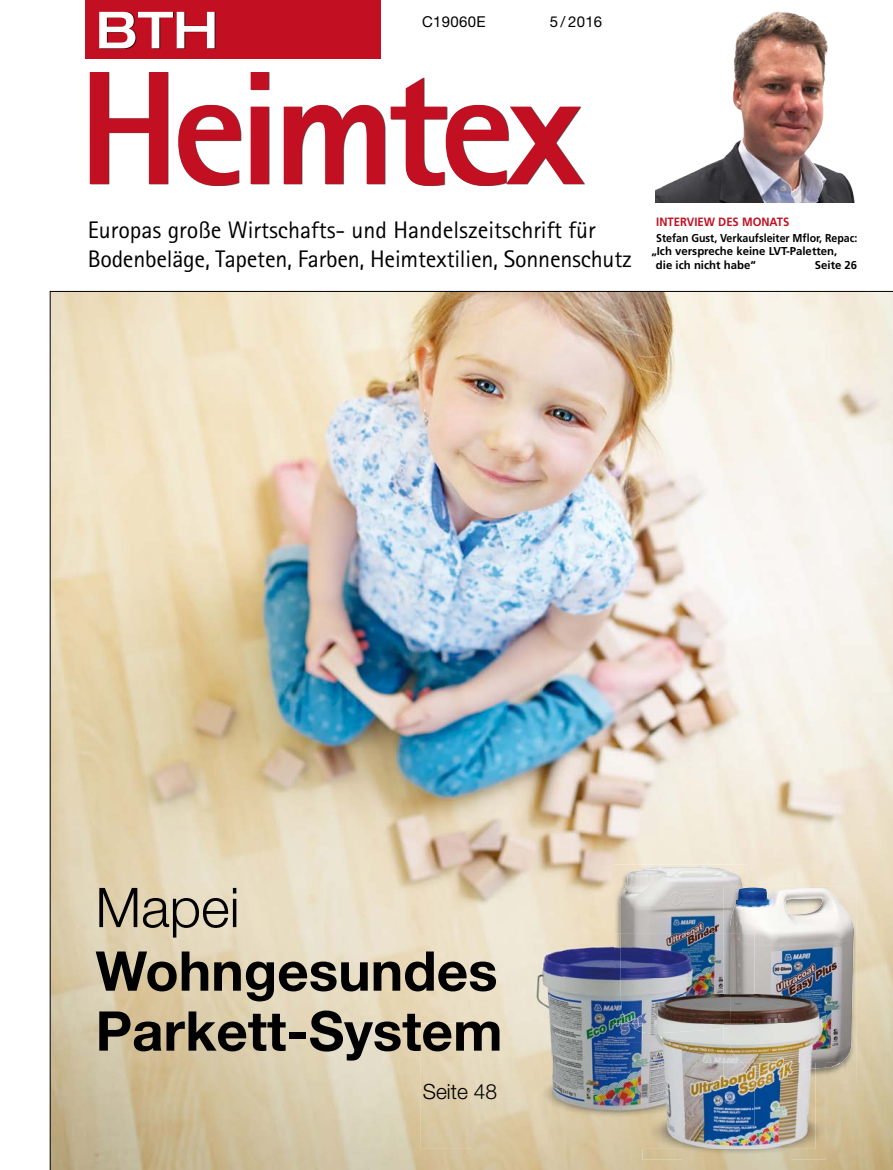
<style>
.page{position:relative;width:893px;height:1170px;background:#fff}
.page>*{position:absolute;margin:0;border:0;box-sizing:border-box;transform-origin:0 0}
.t1{font:800 162px "AT Rotis Sans Serif";letter-spacing:-.05em;color:#c21022}
.t2{font:700 54.75px/59.8px "Helvetica Neue LT Std";color:#000}
.t3{font:300 54.75px "Helvetica Neue LT Std";color:#000}
.t4{font:500 expanded 51px "Helvetica Neue LT Std";color:#fff}
.t5{font:24px/28.8px "AT Rotis Sans Serif";letter-spacing:-.01em;color:#000}
.t6{font:300 21px "Helvetica Neue LT Std";color:#000}
.t7{font:15px "Helvetica Neue LT Std";letter-spacing:.02em;color:#000}
.t8{font:700 12px "Frutiger LT Std";color:#c21022;scale:.94 1}
.t9{font:700 11.4px "Frutiger LT Std";color:#000}
.t10{font:700 11.4px "Frutiger LT Std";color:#000;scale:.93 1}
</style>
<div class="page">
<img style="left:50px;top:291px;width:842px;height:878px">
<div style="left:91px;top:72px;width:494px;height:114px;background:#000;opacity:.75"></div>
<div style="left:85px;top:1px;width:295px;height:57px;background:#c21022"></div>
<div style="left:100px;top:12px;width:115px;height:36px;background:#000;opacity:.75"></div>
<img style="left:655px;top:11px;width:200px;height:191px">
<h3 class="t4" style="left:95px;top:-2px;width:124px">BTH</h3>
<p class="t7" style="left:422px;top:13px;width:65px">C19060E</p>
<p class="t7" style="left:550px;top:13px;width:54px">5 / 2016</p>
<h1 class="t1" style="left:78px;top:26px;width:508px">Heimtex</h1>
<p class="t5" style="left:88px;top:216px;width:546px">Europas große Wirtschafts- und Handelszeitschrift für<br>Bodenbeläge, Tapeten, Farben, Heimtextilien, Sonnenschutz</p>
<p class="t8" style="left:656px;top:214px;width:143px">INTERVIEW DES MONATS</p>
<p class="t10" style="left:656px;top:231px;width:218px">Stefan Gust, Verkaufsleiter Mflor, Repac:</p>
<p class="t9" style="left:651px;top:245px;width:187px">„Ich verspreche keine LVT-Paletten,</p>
<p class="t9" style="left:656px;top:258px;width:101px">die ich nicht habe“</p>
<p class="t9" style="left:815px;top:258px;width:44px">Seite 26</p>
<h2 class="t3" style="left:95px;top:874px;width:146px">Mapei</h2>
<h2 class="t2" style="left:95px;top:939px;width:409px">Wohngesundes<br>Parkett-System</h2>
<p class="t6" style="left:423px;top:1078px;width:76px">Seite 48</p>
</div>
